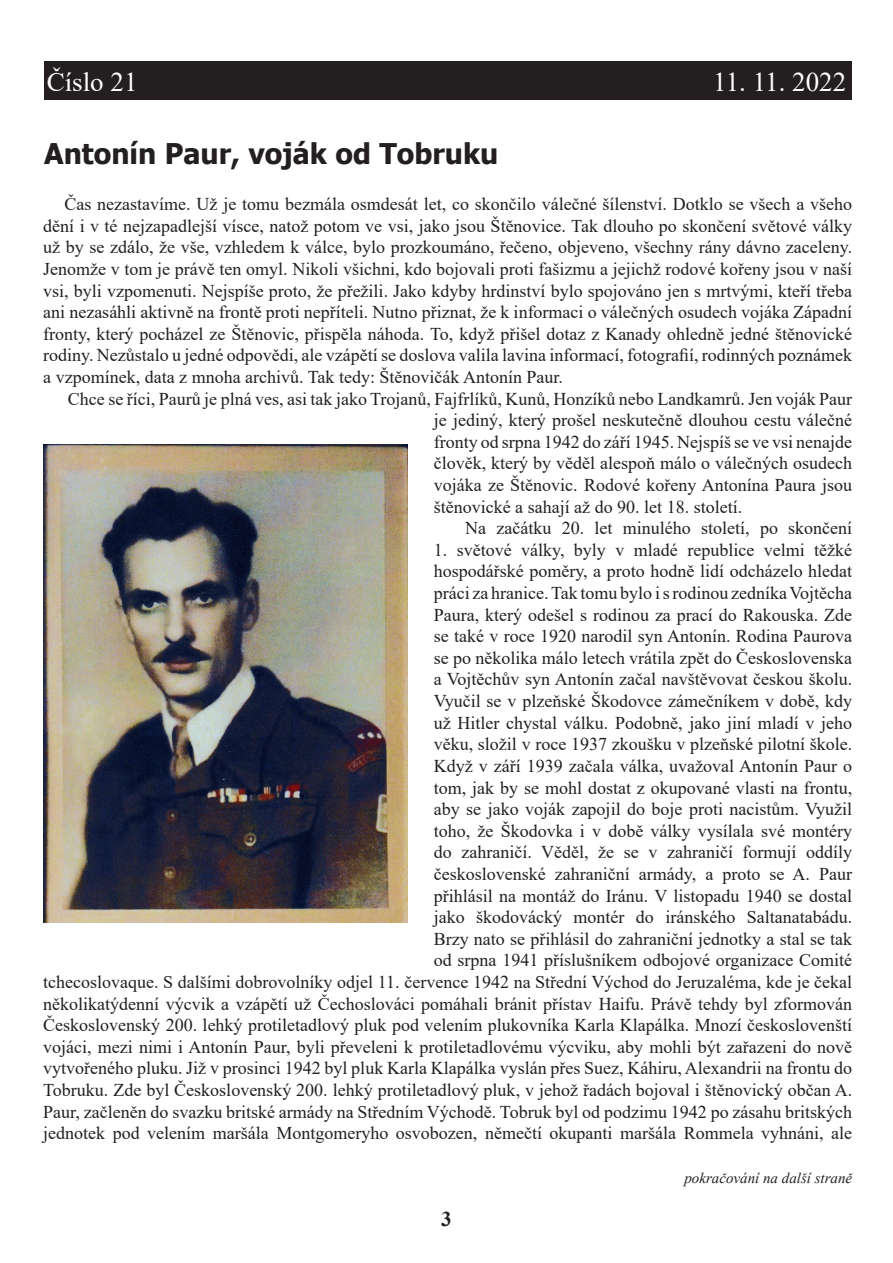
<style>
.page{position:relative;width:893px;height:1263px;background:#fff}
.page>*{position:absolute;margin:0;border:0;box-sizing:border-box;transform-origin:0 0}
.t1{font:700 28.5px "Tahoma";color:#231f20}
.t2{font:27px "Times New Roman";color:#fff}
.t3{font:700 21px "Times New Roman";color:#231f20}
.t4{font:18px/21.6px "Times New Roman";color:#231f20;text-align:justify}
.t5{font:italic 15px "Times New Roman";color:#231f20}
</style>
<div class="page">
<div style="left:44px;top:61px;width:808px;height:39px;background:#231f20"></div>
<img style="left:43px;top:444px;width:364px;height:479px">
<p class="t2" style="left:47px;top:63px;width:92px">Číslo 21</p>
<p class="t2" style="left:713px;top:63px;width:134px">11. 11. 2022</p>
<p class="t1" style="left:44px;top:133px;width:456px">Antonín Paur, voják od Tobruku</p>
<p class="t4" style="left:43px;top:193px;width:810px;text-indent:21px">Čas nezastavíme. Už je tomu bezmála osmdesát let, co skončilo válečné šílenství. Dotklo se všech a všeho dění i v té nejzapadlejší vísce, natož potom ve vsi, jako jsou Štěnovice. Tak dlouho po skončení světové války už by se zdálo, že vše, vzhledem k válce, bylo prozkoumáno, řečeno, objeveno, všechny rány dávno zaceleny.<br>Jenomže v tom je právě ten omyl. Nikoli všichni, kdo bojovali proti fašizmu a jejichž rodové kořeny jsou v naší vsi, byli vzpomenuti. Nejspíše proto, že přežili. Jako kdyby hrdinství bylo spojováno jen s mrtvými, kteří třeba ani nezasáhli aktivně na frontě proti nepříteli. Nutno přiznat, že k informaci o válečných osudech vojáka Západní fronty, který pocházel ze Štěnovic, přispěla náhoda. To, když přišel dotaz z Kanady ohledně jedné štěnovické rodiny. Nezůstalo u jedné odpovědi, ale vzápětí se doslova valila lavina informací, fotografií, rodinných poznámek a vzpomínek, data z mnoha archivů. Tak tedy: Štěnovičák Antonín Paur.</p>
<p class="t4" style="left:434px;top:387px;width:420px;text-indent:-366px">Chce se říci, Paurů je plná ves, asi tak jako Trojanů, Fajfrlíků, Kunů, Honzíků nebo Landkamrů. Jen voják Paur je jediný, který prošel neskutečně dlouhou cestu válečné fronty od srpna 1942 do září 1945. Nejspíš se ve vsi nenajde člověk, který by věděl alespoň málo o válečných osudech vojáka ze Štěnovic. Rodové kořeny Antonína Paura jsou štěnovické a sahají až do 90. let 18. století.</p>
<p class="t4" style="left:465px;top:517px;width:388px">Na začátku 20. let minulého století, po skončení</p>
<p class="t4" style="left:43px;top:538px;width:811px;text-align:right">1. světové války, byly v mladé republice velmi těžké<br>hospodářské poměry, a proto hodně lidí odcházelo hledat<br>práci za hranice. Tak tomu bylo i s rodinou zedníka Vojtěcha<br>Paura, který odešel s rodinou za prací do Rakouska. Zde<br>se také v roce 1920 narodil syn Antonín. Rodina Paurova<br>se po několika málo letech vrátila zpět do Československa<br>a Vojtěchův syn Antonín začal navštěvovat českou školu.<br>Vyučil se v plzeňské Škodovce zámečníkem v době, kdy<br>už Hitler chystal válku. Podobně, jako jiní mladí v jeho<br>věku, složil v roce 1937 zkoušku v plzeňské pilotní škole.<br>Když v září 1939 začala válka, uvažoval Antonín Paur o<br>tom, jak by se mohl dostat z okupované vlasti na frontu,<br>aby se jako voják zapojil do boje proti nacistům. Využil<br>toho, že Škodovka i v době války vysílala své montéry<br>do zahraničí. Věděl, že se v zahraničí formují oddíly<br>československé zahraniční armády, a proto se A. Paur<br>přihlásil na montáž do Iránu. V listopadu 1940 se dostal<br>jako škodovácký montér do iránského Saltanatabádu.<br>Brzy nato se přihlásil do zahraniční jednotky a stal se tak<br>od srpna 1941 příslušníkem odbojové organizace Comité<br>tchecoslovaque. S dalšími dobrovolníky odjel 11. července 1942 na Střední Východ do Jeruzaléma, kde je čekal několikatýdenní výcvik a vzápětí už Čechoslováci pomáhali bránit přístav Haifu. Právě tehdy byl zformován Československý 200. lehký protiletadlový pluk pod velením plukovníka Karla Klapálka. Mnozí českoslovenští vojáci, mezi nimi i Antonín Paur, byli převeleni k protiletadlovému výcviku, aby mohli být zařazeni do nově vytvořeného pluku. Již v prosinci 1942 byl pluk Karla Klapálka vyslán přes Suez, Káhiru, Alexandrii na frontu do Tobruku. Zde byl Československý 200. lehký protiletadlový pluk, v jehož řadách bojoval i štěnovický občan A.<br>Paur, začleněn do svazku britské armády na Středním Východě. Tobruk byl od podzimu 1942 po zásahu britských jednotek pod velením maršála Montgomeryho osvobozen, němečtí okupanti maršála Rommela vyhnáni, ale</p>
<p class="t5" style="left:684px;top:1168px;width:169px">pokračování na další straně</p>
<p class="t3" style="left:441px;top:1204px;width:12px">3</p>
</div>
